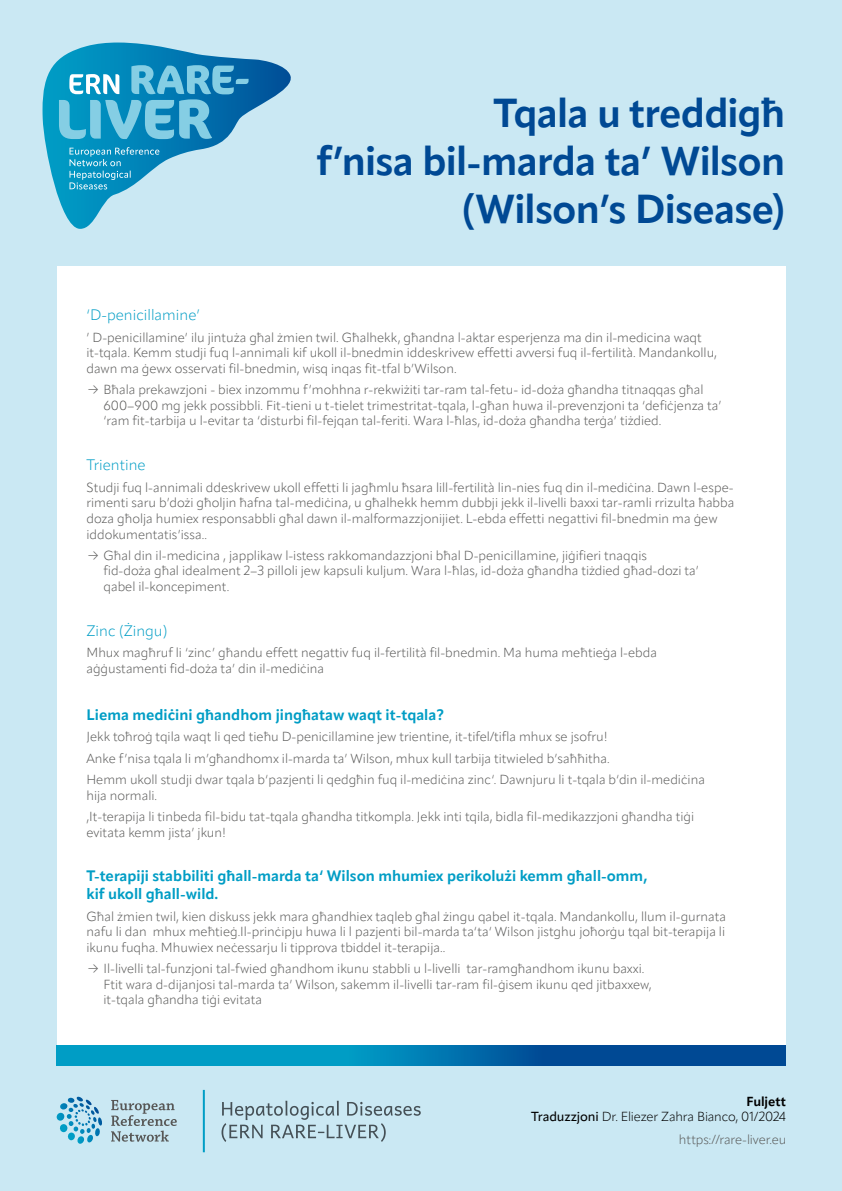
<style>
.page{position:relative;width:842px;height:1191px;background:#cae8f3}
.page>*{position:absolute;margin:0;border:0;box-sizing:border-box;transform-origin:0 0}
.t1{font:700 40px/48px "Apparat";letter-spacing:-.02em;color:#004994;text-align:right}
.t2{font:700 15px/18px "Apparat";color:#009dc5}
.t3{font:300 15px "Apparat";color:#009dc5}
.t4{font:300 13px/15.6px "Apparat";color:#575756}
.t5{font:300 13px/15.6px "Apparat";letter-spacing:-.015em;color:#000;text-align:right}
.s1{font-weight:700}
.s2{font-weight:500}
</style>
<div class="page">
<div style="left:57px;top:266px;width:728px;height:793px;background:#fff"></div>
<svg style="left:57px;top:1046px;width:728px;height:19px;background:#0076ae"></svg>
<svg style="left:43px;top:43px;width:248px;height:186px"></svg>
<svg style="left:59px;top:65px;width:190px;height:74px;background:#40a3ca"></svg>
<svg style="left:70px;top:147px;width:89px;height:42px;background:#34a3ca"></svg>
<img style="left:221px;top:1106px;width:200px;height:30px">
<img style="left:222px;top:1100px;width:141px;height:15px">
<img style="left:222px;top:1123px;width:164px;height:19px">
<svg style="left:111px;top:1100px;width:66px;height:41px"></svg>
<svg style="left:57px;top:1096px;width:45px;height:48px"></svg>
<hr style="left:203px;top:1089px;width:2px;height:63px;background:#009dc5">
<h1 class="t1" style="left:316px;top:89px;width:470px">Tqala u treddigħ<br>f’nisa bil-marda ta’ Wilson (Wilson’s Disease)</h1>
<p class="t3" style="left:86px;top:306px;width:115px">‘D-penicillamine’</p>
<p class="t4" style="left:86px;top:329px;width:632px">’ D-penicillamine’ ilu jintuża għal żmien twil. Għalhekk, għandna l-aktar esperjenza ma din il-medicina waqt it-tqala. Kemm studji fuq l-annimali kif ukoll il-bnedmin iddeskrivew effetti avversi fuq il-fertilità. Mandankollu, dawn ma ġewx osservati fil-bnedmin, wisq inqas fit-tfal b’Wilson.</p>
<p class="t4" style="left:103px;top:382px;width:620px;text-indent:-17px">→ Bħala prekawzjoni - biex inzommu f’mohhna r-rekwiżiti tar-ram tal-fetu- id-doża għandha titnaqqas għal<br>600–900 mg jekk possibbli. Fit-tieni u t-tielet trimestritat-tqala, l-għan huwa il-prevenzjoni ta ‘defiċjenza ta’ ‘ram fit-tarbija u l-evitar ta ‘disturbi fil-fejqan tal-feriti. Wara l-ħlas, id-doża għandha terġa’ tiżdied.</p>
<p class="t3" style="left:86px;top:456px;width:61px">Trientine</p>
<p class="t4" style="left:86px;top:479px;width:649px">Studji fuq l-annimali ddeskrivew ukoll effetti li jagħmlu ħsara lill-fertilità lin-nies fuq din il-mediċina. Dawn l-espe&shy;rimenti saru b’dożi għoljin ħafna tal-mediċina, u għalhekk hemm dubbji jekk il-livelli baxxi tar-ramli rrizulta ħabba doza għolja humiex responsabbli għal dawn il-malformazzjonijiet. L-ebda effetti negattivi fil-bnedmin ma ġew iddokumentatis’issa..</p>
<p class="t4" style="left:103px;top:547px;width:597px;text-indent:-17px">→ Għal din il-medicina , japplikaw l-istess rakkomandazzjoni bħal D-penicillamine, jiġifieri tnaqqis<br>fid-doża għal idealment 2–3 pilloli jew kapsuli kuljum. Wara l-ħlas, id-doża għandha tiżdied għad-dozi ta’ qabel il-koncepiment.</p>
<p class="t3" style="left:86px;top:622px;width:82px">Zinc (Żingu)</p>
<p class="t4" style="left:86px;top:645px;width:572px">Mhux magħruf li ‘zinc’ għandu effett negattiv fuq il-fertilità fil-bnedmin. Ma huma meħtieġa l-ebda aġġustamenti fid-doża ta’ din il-mediċina</p>
<p class="t2" style="left:86px;top:706px;width:359px">Liema mediċini għandhom jingħataw waqt it-tqala?</p>
<p class="t4" style="left:86px;top:726px;width:620px;line-height:21.3px">Jekk toħroġ tqila waqt li qed tieħu D-penicillamine jew trientine, it-tifel/tifla mhux se jsofru!<br>Anke f’nisa tqala li m’għandhomx il-marda ta’ Wilson, mhux kull tarbija titwieled b’saħħitha.<br>Hemm ukoll studji dwar tqala b‘pazjenti li qedgħin fuq il-mediċina zinc‘. Dawnjuru li t-tqala b‘din il-mediċina</p>
<p class="t4" style="left:86px;top:784px;width:609px;line-height:21.3px">hija normali.<br>,It-terapija li tinbeda fil-bidu tat-tqala għandha titkompla. Jekk inti tqila, bidla fil-medikazzjoni għandha tiġi</p>
<p class="t4" style="left:86px;top:824px;width:141px">evitata kemm jista’ jkun!</p>
<p class="t2" style="left:86px;top:867px;width:562px">T-terapiji stabbiliti għall-marda ta‘ Wilson mhumiex perikolużi kemm għall-omm, kif ukoll għall-wild.</p>
<p class="t4" style="left:86px;top:908px;width:641px;text-align:justify">Għal żmien twil, kien diskuss jekk mara għandhiex taqleb għal żingu qabel it-tqala. Mandankollu, llum il-gurnata nafu li dan mhux meħtieġ.Il-prinċipju huwa li l pazjenti bil-marda ta‘ta‘ Wilson jistghu joħorġu tqal bit-terapija li ikunu fuqha. Mhuwiex neċessarju li tipprova tbiddel it-terapija..</p>
<p class="t4" style="left:103px;top:961px;width:550px;text-indent:-17px">→ Il-livelli tal-funzjoni tal-fwied għandhom ikunu stabbli u l-livelli tar-ramgħandhom ikunu baxxi.<br>Ftit wara d-dijanjosi tal-marda ta’ Wilson, sakemm il-livelli tar-ram fil-ġisem ikunu qed jitbaxxew, it-tqala għandha tiġi evitata</p>
<p class="t5" style="left:531px;top:1093px;width:256px"><span class="s1">Fuljett<br></span><span class="s2">Traduzzjoni</span> Dr. Eliezer Zahra Bianco, 01/2024</p>
<p class="t4" style="left:679px;top:1131px;width:109px">https://rare-liver.eu</p>
</div>
